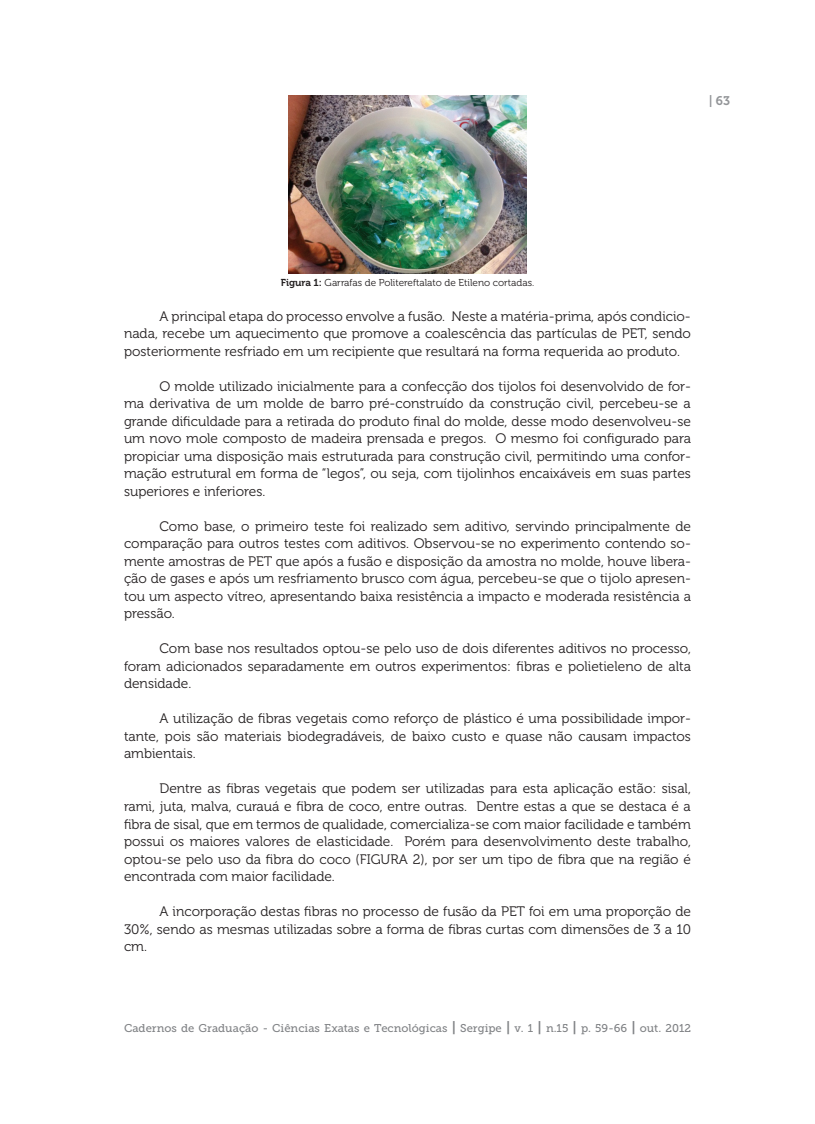
<style>
.page{position:relative;width:815px;height:1124px;background:#fff}
.page>*{position:absolute;margin:0;border:0;box-sizing:border-box;transform-origin:0 0}
.t1{font:13.75px/17.5px "Museo 300";color:#231f20;text-align:justify}
.t2{font:12.5px "Museo 700";color:#939598}
.t3{font:11.25px "Museo Slab 500";color:#808285}
.t4{font:10px "Museo 300";color:#231f20}
.s1{font-family:"Museo 700"}
.s2{font-family:"Museo 700";font-size:13.75px}
</style>
<div class="page">
<img style="left:289px;top:96px;width:237px;height:177px">
<p class="t2" style="left:709px;top:94px;width:23px">| 63</p>
<p class="t4" style="left:281px;top:277px;width:255px"><span class="s1">Figura 1:</span> Garrafas de Politereftalato de Etileno cortadas.</p>
<p class="t1" style="left:124px;top:307px;width:568px;text-indent:35px">A principal etapa do processo envolve a fusão. Neste a matéria-prima, após condicio&shy;nada, recebe um aquecimento que promove a coalescência das partículas de PET, sendo posteriormente resfriado em um recipiente que resultará na forma requerida ao produto.</p>
<p class="t1" style="left:124px;top:377px;width:568px;text-indent:35px">O molde utilizado inicialmente para a confecção dos tijolos foi desenvolvido de for&shy;ma derivativa de um molde de barro pré-construído da construção civil, percebeu-se a grande dificuldade para a retirada do produto final do molde, desse modo desenvolveu-se um novo mole composto de madeira prensada e pregos. O mesmo foi configurado para propiciar uma disposição mais estruturada para construção civil, permitindo uma confor&shy;mação estrutural em forma de “legos”, ou seja, com tijolinhos encaixáveis em suas partes superiores e inferiores.</p>
<p class="t1" style="left:124px;top:517px;width:568px;text-indent:35px">Como base, o primeiro teste foi realizado sem aditivo, servindo principalmente de comparação para outros testes com aditivos. Observou-se no experimento contendo so&shy;mente amostras de PET que após a fusão e disposição da amostra no molde, houve libera&shy;ção de gases e após um resfriamento brusco com água, percebeu-se que o tijolo apresen&shy;tou um aspecto vítreo, apresentando baixa resistência a impacto e moderada resistência a pressão.</p>
<p class="t1" style="left:124px;top:640px;width:568px;text-indent:35px">Com base nos resultados optou-se pelo uso de dois diferentes aditivos no processo, foram adicionados separadamente em outros experimentos: fibras e polietieleno de alta densidade.</p>
<p class="t1" style="left:124px;top:710px;width:568px;text-indent:35px">A utilização de fibras vegetais como reforço de plástico é uma possibilidade impor&shy;tante, pois são materiais biodegradáveis, de baixo custo e quase não causam impactos ambientais.</p>
<p class="t1" style="left:124px;top:780px;width:569px;text-indent:35px">Dentre as fibras vegetais que podem ser utilizadas para esta aplicação estão: sisal, rami, juta, malva, curauá e fibra de coco, entre outras. Dentre estas a que se destaca é a fibra de sisal, que em termos de qualidade, comercializa-se com maior facilidade e também possui os maiores valores de elasticidade. Porém para desenvolvimento deste trabalho, optou-se pelo uso da fibra do coco (FIGURA 2), por ser um tipo de fibra que na região é encontrada com maior facilidade.</p>
<p class="t1" style="left:124px;top:902px;width:568px;text-indent:35px">A incorporação destas fibras no processo de fusão da PET foi em uma proporção de 30%, sendo as mesmas utilizadas sobre a forma de fibras curtas com dimensões de 3 a 10 cm.</p>
<p class="t3" style="left:124px;top:1021px;width:568px">Cadernos de Graduação - Ciências Exatas e Tecnológicas <span class="s2">|</span> Sergipe <span class="s2">|</span> v. 1 <span class="s2">|</span> n.15 <span class="s2">|</span> p. 59-66 <span class="s2">|</span> out. 2012</p>
</div>
